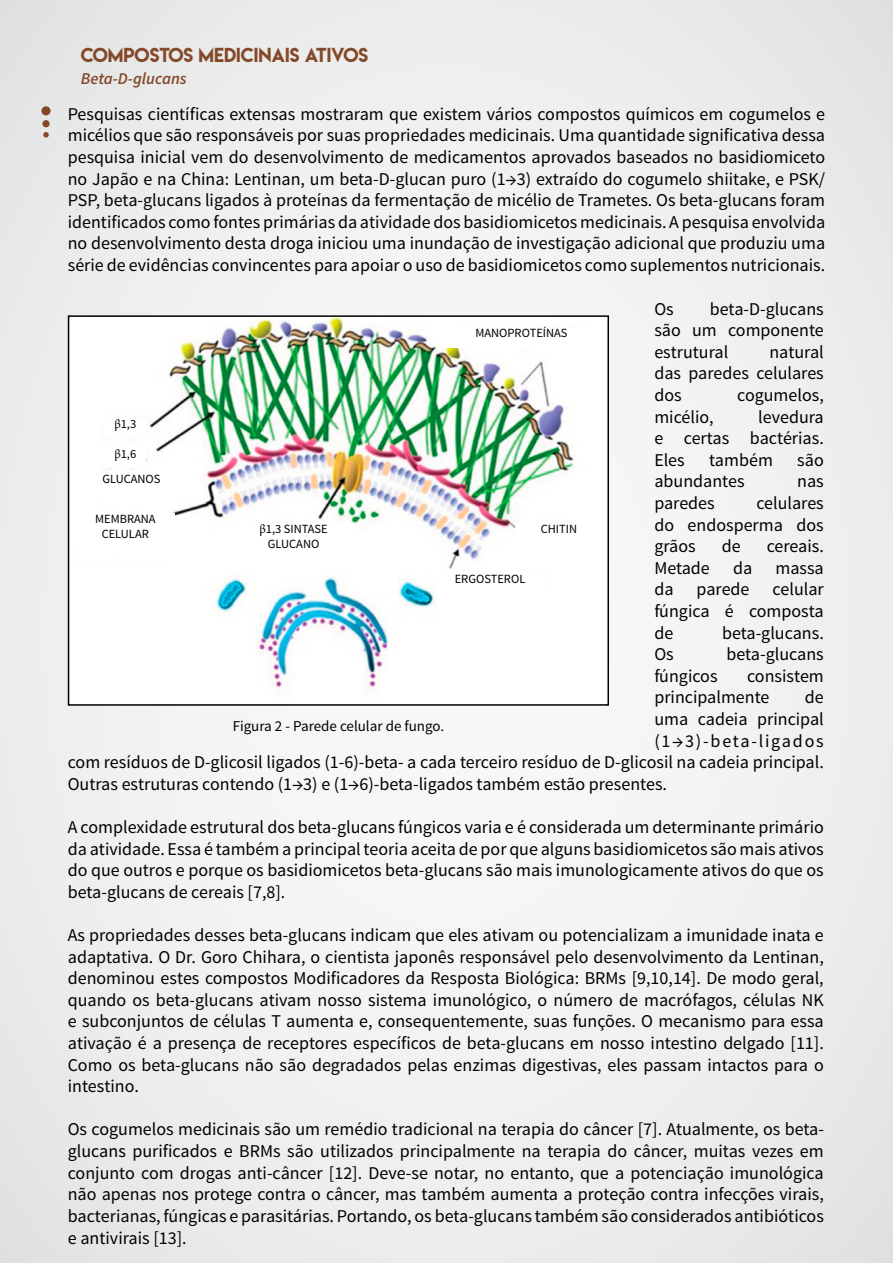
<style>
.page{position:relative;width:893px;height:1263px;background:#efefef}
.page>*{position:absolute;margin:0;border:0;box-sizing:border-box;transform-origin:0 0}
.t1{font:18px/21.6px "Source Sans Pro";color:#000;text-align:justify}
.t2{font:18px "Lemon Milk";color:#834929}
.t3{font:18px "Source Sans Pro";letter-spacing:.1em;color:#000}
.t4{font:italic 600 16.5px "Source Sans Pro";color:#834929}
.t5{font:15px "Source Sans Pro";color:#000}
.t6{font:12.45px/15px "Source Sans Pro";color:#000;text-align:center}
.s1{font-family:"Minion Pro"}
</style>
<div class="page">
<div style="left:41px;top:106px;width:10px;height:9px;background:#834929;border-radius:50%"></div>
<div style="left:42px;top:120px;width:8px;height:7px;background:#834929;border-radius:50%"></div>
<svg style="left:43px;top:132px;width:6px;height:6px"></svg>
<img style="left:71px;top:318px;width:535px;height:385px">
<div style="left:68px;top:315px;width:541px;height:391px;border:2px solid #000"></div>
<div style="left:76px;top:513px;width:99px;height:45px;background:#fff"></div>
<div style="left:437px;top:574px;width:106px;height:45px;background:#fff"></div>
<div style="left:515px;top:523px;width:88px;height:46px;background:#fff"></div>
<div style="left:440px;top:328px;width:163px;height:20px;background:#fff"></div>
<div style="left:88px;top:473px;width:87px;height:25px;background:#fff"></div>
<div style="left:233px;top:523px;width:122px;height:46px;background:#fff"></div>
<div style="left:105px;top:418px;width:41px;height:20px;background:#fff"></div>
<div style="left:105px;top:448px;width:41px;height:20px;background:#fff"></div>
<p class="t2" style="left:81px;top:43px;width:289px">COMPOSTOS MEDICINAIS ATIVOS</p>
<p class="t4" style="left:81px;top:68px;width:107px">Beta-D-glucans</p>
<p class="t1" style="left:68px;top:103px;width:759px">Pesquisas científicas extensas mostraram que existem vários compostos químicos em cogumelos e micélios que são responsáveis por suas propriedades medicinais. Uma quantidade significativa dessa pesquisa inicial vem do desenvolvimento de medicamentos aprovados baseados no basidiomiceto no Japão e na China: Lentinan, um beta-D-glucan puro (1→3) extraído do cogumelo shiitake, e PSK/ PSP, beta-glucans ligados à proteínas da fermentação de micélio de Trametes. Os beta-glucans foram identificados como fontes primárias da atividade dos basidiomicetos medicinais. A pesquisa envolvida no desenvolvimento desta droga iniciou uma inundação de investigação adicional que produziu uma série de evidências convincentes para apoiar o uso de basidiomicetos como suplementos nutricionais.</p>
<p class="t1" style="left:654px;top:298px;width:21px">Os</p>
<p class="t1" style="left:654px;top:298px;width:171px;text-indent:56px">beta-D-glucans são um componente estrutural</p>
<p class="t6" style="left:475px;top:326px;width:94px">MANOPROTEÍNAS</p>
<p class="t1" style="left:654px;top:341px;width:171px;text-indent:115px">natural das paredes celulares dos</p>
<p class="t1" style="left:737px;top:384px;width:88px">cogumelos,</p>
<p class="t6" style="left:114px;top:416px;width:23px"><span class="s1">β</span>1,3</p>
<p class="t6" style="left:114px;top:446px;width:23px"><span class="s1">β</span>1,6</p>
<p class="t6" style="left:102px;top:471px;width:60px">GLUCANOS</p>
<p class="t6" style="left:95px;top:511px;width:62px">MEMBRANA<br>CELULAR</p>
<p class="t6" style="left:259px;top:521px;width:70px"><span class="s1">β</span>1,3 SINTASE<br>GLUCANO</p>
<p class="t6" style="left:541px;top:521px;width:38px">CHITIN</p>
<p class="t6" style="left:455px;top:572px;width:72px">ERGOSTEROL</p>
<p class="t1" style="left:654px;top:406px;width:61px">micélio,</p>
<p class="t1" style="left:654px;top:406px;width:171px;text-indent:104px">levedura e certas bactérias.<br>Eles</p>
<p class="t1" style="left:709px;top:449px;width:65px">também</p>
<p class="t1" style="left:797px;top:449px;width:28px">são</p>
<p class="t1" style="left:654px;top:471px;width:92px">abundantes</p>
<p class="t1" style="left:797px;top:471px;width:28px">nas</p>
<p class="t1" style="left:654px;top:492px;width:62px">paredes</p>
<p class="t1" style="left:654px;top:492px;width:171px;text-indent:102px">celulares do endosperma dos grãos</p>
<p class="t1" style="left:722px;top:536px;width:20px">de</p>
<p class="t1" style="left:767px;top:536px;width:59px">cereais.</p>
<p class="t1" style="left:654px;top:557px;width:57px">Metade</p>
<p class="t1" style="left:733px;top:557px;width:21px">da</p>
<p class="t1" style="left:775px;top:557px;width:50px">massa</p>
<p class="t1" style="left:654px;top:579px;width:21px">da</p>
<p class="t1" style="left:697px;top:579px;width:54px">parede</p>
<p class="t1" style="left:654px;top:579px;width:171px;text-indent:118px">celular fúngica é composta de</p>
<p class="t1" style="left:722px;top:622px;width:103px">beta-glucans.</p>
<p class="t1" style="left:654px;top:644px;width:21px">Os</p>
<p class="t1" style="left:726px;top:644px;width:99px">beta-glucans</p>
<p class="t1" style="left:654px;top:665px;width:65px">fúngicos</p>
<p class="t1" style="left:654px;top:665px;width:171px;text-indent:93px">consistem principalmente</p>
<p class="t1" style="left:805px;top:687px;width:20px">de</p>
<p class="t1" style="left:654px;top:708px;width:171px">uma cadeia principal</p>
<p class="t3" style="left:654px;top:729px;width:171px">(1→3)-beta-ligados</p>
<p class="t1" style="left:68px;top:752px;width:758px">com resíduos de D-glicosil ligados (1-6)-beta- a cada terceiro resíduo de D-glicosil na cadeia principal.</p>
<p class="t1" style="left:68px;top:773px;width:601px">Outras estruturas contendo (1→3) e (1→6)-beta-ligados também estão presentes.</p>
<p class="t1" style="left:68px;top:816px;width:758px">A complexidade estrutural dos beta-glucans fúngicos varia e é considerada um determinante primário da atividade. Essa é também a principal teoria aceita de por que alguns basidiomicetos são mais ativos do que outros e porque os basidiomicetos beta-glucans são mais imunologicamente ativos do que os beta-glucans de cereais [7,8].</p>
<p class="t1" style="left:68px;top:924px;width:758px">As propriedades desses beta-glucans indicam que eles ativam ou potencializam a imunidade inata e adaptativa. O Dr. Goro Chihara, o cientista japonês responsável pelo desenvolvimento da Lentinan, denominou estes compostos Modificadores da Resposta Biológica: BRMs [9,10,14]. De modo geral, quando os beta-glucans ativam nosso sistema imunológico, o número de macrófagos, células NK e subconjuntos de células T aumenta e, consequentemente, suas funções. O mecanismo para essa ativação é a presença de receptores específicos de beta-glucans em nosso intestino delgado [11].<br>Como os beta-glucans não são degradados pelas enzimas digestivas, eles passam intactos para o intestino.</p>
<p class="t1" style="left:68px;top:1119px;width:758px">Os cogumelos medicinais são um remédio tradicional na terapia do câncer [7]. Atualmente, os beta&shy;glucans purificados e BRMs são utilizados principalmente na terapia do câncer, muitas vezes em conjunto com drogas anti-câncer [12]. Deve-se notar, no entanto, que a potenciação imunológica não apenas nos protege contra o câncer, mas também aumenta a proteção contra infecções virais, bacterianas, fúngicas e parasitárias. Portando, os beta-glucans também são considerados antibióticos e antivirais [13].</p>
<p class="t5" style="left:233px;top:717px;width:213px">Figura 2 - Parede celular de fungo.</p>
</div>
